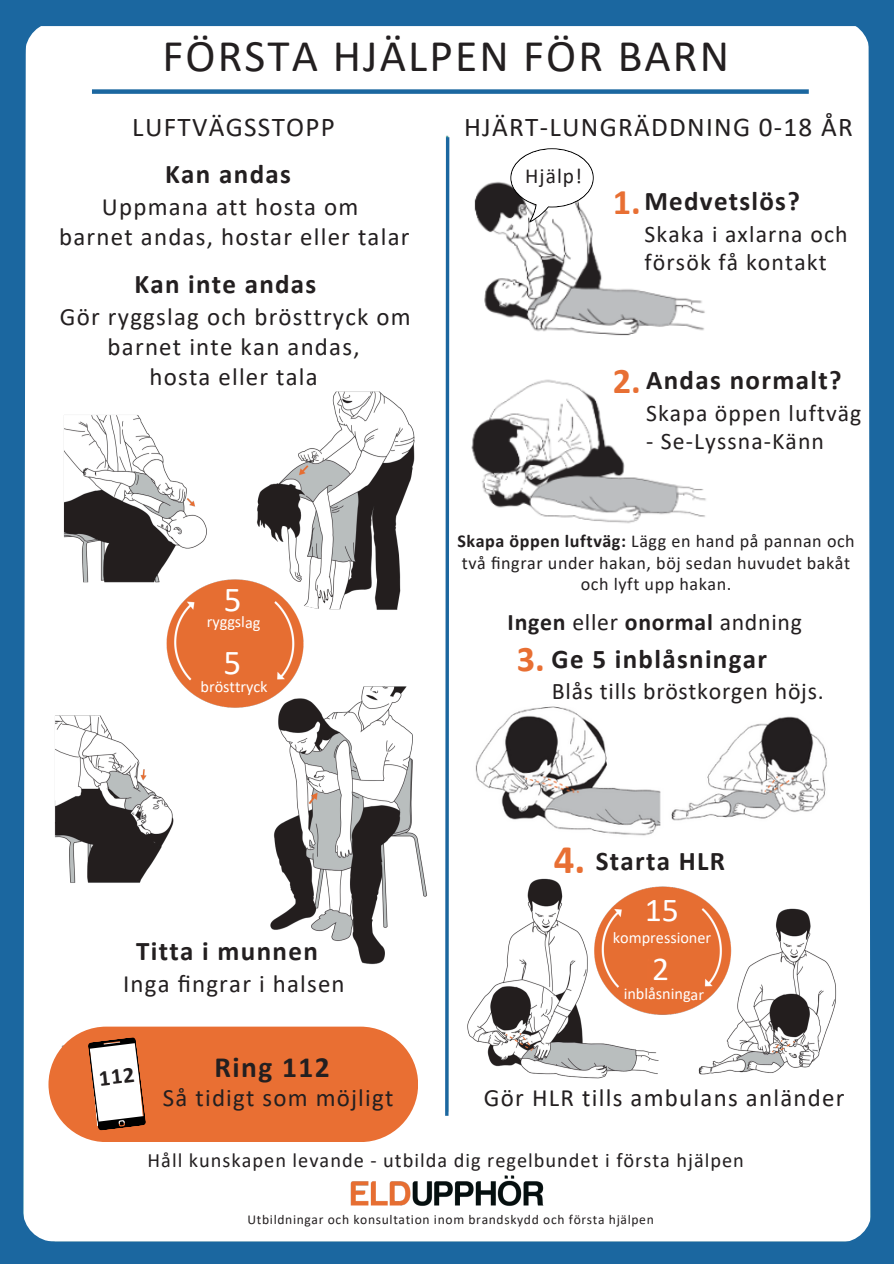
<style>
.page{position:relative;width:894px;height:1264px;background:#fff}
.page>*{position:absolute;margin:0;border:0;box-sizing:border-box;transform-origin:0 0}
.t1{font:45.45px "Calibri";letter-spacing:.045em;color:#231f20}
.t2{font:700 40.8px "Calibri";color:#e86f33}
.t3{font:700 36.15px "Calibri";color:#e86f33}
.t4{font:35.1px/63px "Calibri";color:#fff}
.t5{font:33.6px/59.6px "Calibri";color:#fff}
.t6{font:700 29.4px "Calibri";letter-spacing:.05em;color:#231f20}
.t7{font:27.15px "Calibri";letter-spacing:.045em;color:#231f20}
.t8{font:700 27px "Calibri";letter-spacing:.05em;color:#231f20}
.t9{font:24.9px/29.7px "Calibri";letter-spacing:.05em;color:#231f20;text-align:center}
.t10{font:23.7px/28px "Calibri";letter-spacing:.045em;color:#231f20}
.t11{font:700 23.7px "Calibri";letter-spacing:.03em;color:#231f20}
.t12{font:21.45px "Calibri";letter-spacing:.05em;color:#231f20}
.t13{font:20.4px "Calibri";letter-spacing:.05em;color:#231f20}
.t14{font:18.15px/21.1px "Calibri";letter-spacing:.03em;color:#231f20;text-align:center}
.t15{font:16.2px "Calibri";letter-spacing:-.005em;color:#fff}
.t16{font:13.65px "Calibri";letter-spacing:.045em;color:#231f20}
.s1{font-weight:700}
.s2{font-weight:400}
.s3{color:#e86f33}
</style>
<div class="page">
<img style="left:54px;top:26px;width:783px;height:1180px">
<img style="left:455px;top:369px;width:265px;height:160px">
<img style="left:453px;top:167px;width:267px;height:174px">
<svg style="left:510px;top:148px;width:83px;height:74px"></svg>
<div style="left:466px;top:671px;width:384px;height:100px;background:#fff"></div>
<img style="left:468px;top:706px;width:369px;height:131px">
<div style="left:48px;top:1026px;width:370px;height:116px;background:#e96f33;border-radius:58px"></div>
<svg style="left:0;top:26px;width:26px;height:1215px;background:#276fa5"></svg>
<svg style="left:868px;top:26px;width:25px;height:1215px;background:#2870a5"></svg>
<div style="left:0;top:0;width:893px;height:26px;background:#1b67a0"></div>
<div style="left:0;top:1241px;width:893px;height:22px;background:#1b67a0"></div>
<svg style="left:10px;top:1209px;width:45px;height:33px"></svg>
<svg style="left:839px;top:1210px;width:45px;height:32px"></svg>
<svg style="left:12px;top:26px;width:45px;height:28px"></svg>
<svg style="left:837px;top:26px;width:45px;height:26px"></svg>
<div style="left:92px;top:89px;width:716px;height:5px;background:#1b67a0"></div>
<svg style="left:443px;top:134px;width:8px;height:985px"></svg>
<svg style="left:88px;top:1037px;width:58px;height:93px"></svg>
<h6 class="t1" style="left:162px;top:37px;width:568px">FÖRSTA HJÄLPEN FÖR BARN</h6>
<p class="t7" style="left:132px;top:116px;width:204px">LUFTVÄGSSTOPP</p>
<p class="t7" style="left:464px;top:116px;width:390px">HJÄRT-LUNGRÄDDNING 0-18 ÅR</p>
<p class="t12" style="left:525px;top:167px;width:58px">Hjälp!</p>
<h3 class="t8" style="left:165px;top:163px;width:127px">Kan andas</h3>
<h6 class="t9" style="left:102px;top:194px;width:258px">Uppmana att hosta om</h6>
<p class="t9" style="left:59px;top:224px;width:352px">barnet andas, hostar eller talar</p>
<h6 class="t8" style="left:134px;top:273px;width:183px">Kan inte andas</h6>
<p class="t9" style="left:60px;top:304px;width:352px">Gör ryggslag och brösttryck om barnet inte kan andas,</p>
<h3 class="t9" style="left:149px;top:364px;width:170px">hosta eller tala</h3>
<p class="t4" style="left:223px;top:570px;width:20px">5<br>5</p>
<h3 class="t15" style="left:207px;top:615px;width:55px">ryggslag</h3>
<h6 class="t15" style="left:200px;top:679px;width:69px">brösttryck</h6>
<h6 class="t3" style="left:612px;top:187px;width:30px">1.</h6>
<p class="t8" style="left:644px;top:190px;width:157px">Medvetslös?</p>
<p class="t10" style="left:644px;top:221px;width:205px">Skaka i axlarna och försök få kontakt</p>
<h4 class="t3" style="left:612px;top:366px;width:30px">2.</h4>
<h5 class="t8" style="left:646px;top:369px;width:197px">Andas normalt?</h5>
<h5 class="t10" style="left:646px;top:401px;width:217px">Skapa öppen luftväg</h5>
<h5 class="t10" style="left:646px;top:429px;width:179px">- Se-Lyssna-Känn</h5>
<h4 class="t14" style="left:457px;top:532px;width:399px"><span class="s1">Skapa öppen luftväg:</span> Lägg en hand på pannan och två fingrar under hakan, böj sedan huvudet bakåt och lyft upp hakan.</h4>
<p class="t11" style="left:507px;top:612px;width:296px">Ingen <span class="s2">eller</span> onormal <span class="s2">andning</span></p>
<p class="t3" style="left:516px;top:643px;width:30px">3.</p>
<p class="t8" style="left:551px;top:648px;width:217px">Ge 5 inblåsningar</p>
<h6 class="t10" style="left:551px;top:678px;width:273px">Blås tills bröstkorgen höjs.</h6>
<p class="t8" style="left:136px;top:939px;width:183px">Titta i munnen</p>
<h6 class="t9" style="left:123px;top:971px;width:223px">Inga fingrar i halsen</h6>
<p class="t6" style="left:214px;top:1054px;width:117px">Ring 112</p>
<p class="t9" style="left:163px;top:1085px;width:232px">Så tidigt som möjligt</p>
<h2 class="t2" style="left:553px;top:842px;width:33px">4.</h2>
<p class="t8" style="left:595px;top:850px;width:131px">Starta HLR</p>
<p class="t5" style="left:644px;top:882px;width:36px">15 <span class="s3">i</span>2</p>
<p class="t15" style="left:612px;top:930px;width:100px">kompressioner</p>
<p class="t15" style="left:623px;top:987px;width:82px">inblåsningar</p>
<p class="t9" style="left:484px;top:1085px;width:362px">Gör HLR tills ambulans anländer</p>
<h6 class="t13" style="left:147px;top:1151px;width:597px">Håll kunskapen levande - utbilda dig regelbundet i första hjälpen</h6>
<p class="t16" style="left:247px;top:1213px;width:407px">Utbildningar och konsultation inom brandskydd och första hjälpen</p>
</div>
